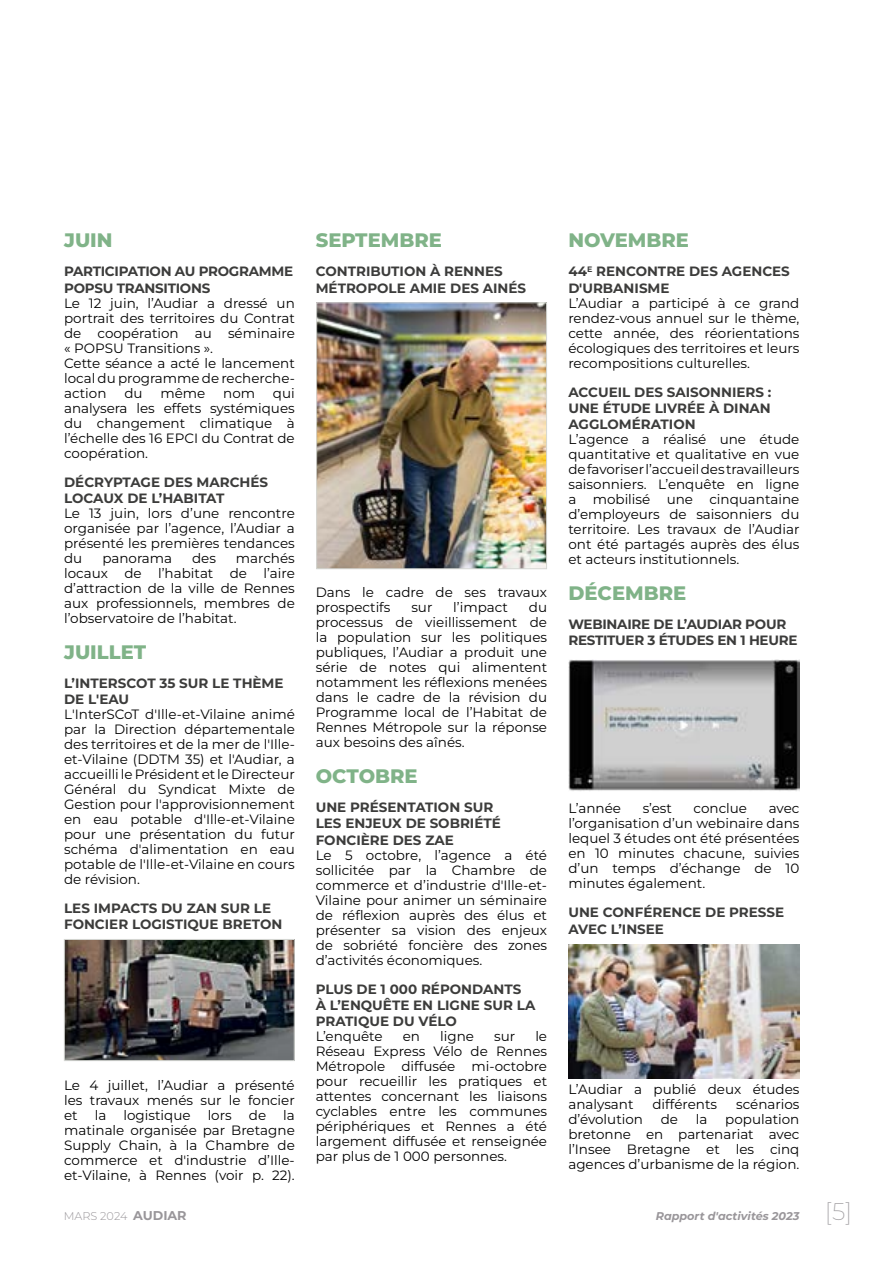
<style>
.page{position:relative;width:893px;height:1263px;background:#fff}
.page>*{position:absolute;margin:0;border:0;box-sizing:border-box;transform-origin:0 0}
.t1{font:800 19.5px "Montserrat";color:#80b388}
.t2{font:13.5px/15px "Montserrat";color:#000;text-align:justify}
.t3{font:700 13.5px/16.2px "Montserrat";color:#3c3c3b}
.t4{font:700 13.5px/16.2px "Montserrat";letter-spacing:-.02em;color:#3c3c3b}
.t5{font:italic 700 11.25px "Montserrat";color:#99969a}
.t6{font:300 11.25px "Montserrat";color:#99969a}
.s1{font-weight:700;font-size:12.75px}
.s2{font-weight:200;font-style:normal;font-size:24px;color:#a19fa2}
</style>
<div class="page">
<img style="left:568px;top:944px;width:231px;height:135px">
<img style="left:66px;top:941px;width:227px;height:118px">
<div style="left:64px;top:939px;width:231px;height:122px;border:1px solid #d5d7d3"></div>
<img style="left:318px;top:304px;width:227px;height:263px">
<div style="left:316px;top:302px;width:231px;height:267px;border:1px solid #d5d7d3"></div>
<img style="left:568px;top:659px;width:231px;height:132px">
<h1 class="t1" style="left:64px;top:226px;width:50px">JUIN</h1>
<p class="t4" style="left:64px;top:263px;width:230px">PARTICIPATION AU PROGRAMME<br>POPSU TRANSITIONS</p>
<p class="t2" style="left:64px;top:295px;width:232px;text-align:left">Le 12 juin, l’Audiar a dressé un portrait des territoires du Contrat de coopération au séminaire « POPSU Transitions ».<br>Cette séance a acté le lancement local du programme de recherche&shy;action</p>
<p class="t2" style="left:64px;top:385px;width:232px;text-indent:209px">qui analysera les effets systémiques du changement climatique à l’échelle des 16 EPCI du Contrat de coopération.</p>
<p class="t3" style="left:64px;top:473px;width:206px">DÉCRYPTAGE DES MARCHÉS<br>LOCAUX DE L’HABITAT</p>
<p class="t2" style="left:64px;top:505px;width:232px">Le 13 juin, lors d’une rencontre organisée par l’agence, l’Audiar a présenté les premières tendances du</p>
<p class="t2" style="left:124px;top:385px;width:20px">du</p>
<p class="t2" style="left:160px;top:385px;width:46px">même</p>
<p class="t2" style="left:223px;top:385px;width:33px">nom</p>
<p class="t2" style="left:64px;top:550px;width:232px;text-indent:172px">marchés locaux de l’habitat de l’aire d’attraction de la ville de Rennes aux professionnels, membres de l’observatoire de l’habitat.</p>
<h1 class="t1" style="left:64px;top:638px;width:84px">JUILLET</h1>
<p class="t3" style="left:64px;top:674px;width:221px">L’INTERSCOT 35 SUR LE THÈME<br>DE L'EAU</p>
<p class="t2" style="left:64px;top:706px;width:232px">L'InterSCoT d'Ille-et-Vilaine animé par la Direction départementale des territoires et de la mer de l'Ille&shy;et-Vilaine (DDTM 35) et l'Audiar, a accueilli le Président et le Directeur Général du Syndicat Mixte de Gestion pour l'approvisionnement en eau potable d'Ille-et-Vilaine pour une présentation du futur schéma d'alimentation en eau potable de l'Ille-et-Vilaine en cours de révision.</p>
<p class="t3" style="left:64px;top:899px;width:220px">LES IMPACTS DU ZAN SUR LE<br>FONCIER LOGISTIQUE BRETON</p>
<p class="t2" style="left:102px;top:550px;width:71px">panorama</p>
<p class="t2" style="left:192px;top:550px;width:25px">des</p>
<p class="t2" style="left:64px;top:1077px;width:232px">Le 4 juillet, l’Audiar a présenté les travaux menés sur le foncier et</p>
<p class="t2" style="left:64px;top:1107px;width:232px;text-indent:219px">la matinale organisée par Bretagne Supply Chain, à la Chambre de commerce et d'industrie d’Ille&shy;et-Vilaine, à Rennes (voir p. 22).</p>
<p class="t2" style="left:95px;top:1107px;width:13px">la</p>
<p class="t2" style="left:124px;top:1107px;width:69px">logistique</p>
<p class="t2" style="left:208px;top:1107px;width:26px">lors</p>
<p class="t2" style="left:249px;top:1107px;width:19px">de</p>
<h1 class="t1" style="left:316px;top:226px;width:128px">SEPTEMBRE</h1>
<p class="t3" style="left:316px;top:263px;width:212px">CONTRIBUTION À RENNES<br>MÉTROPOLE AMIE DES AINÉS</p>
<p class="t2" style="left:316px;top:584px;width:233px">Dans le cadre de ses travaux prospectifs</p>
<p class="t2" style="left:411px;top:599px;width:23px">sur</p>
<p class="t2" style="left:453px;top:599px;width:56px">l’impact</p>
<p class="t2" style="left:316px;top:599px;width:233px;text-indent:213px">du processus de vieillissement de la population sur les politiques publiques, l’Audiar a produit une série de notes qui alimentent notamment les réflexions menées dans le cadre de la révision du Programme local de l’Habitat de Rennes Métropole sur la réponse aux besoins des aînés.</p>
<h1 class="t1" style="left:316px;top:762px;width:103px">OCTOBRE</h1>
<p class="t3" style="left:316px;top:799px;width:187px">UNE PRÉSENTATION SUR<br>LES ENJEUX DE SOBRIÉTÉ<br>FONCIÈRE DES ZAE</p>
<p class="t2" style="left:316px;top:847px;width:233px">Le 5 octobre, l’agence a été sollicitée par la Chambre de commerce et d’industrie d'Ille-et-Vilaine pour animer un séminaire de réflexion auprès des élus et présenter sa vision des enjeux de sobriété foncière des zones d’activités économiques.</p>
<p class="t3" style="left:316px;top:980px;width:221px">PLUS DE 1 000 RÉPONDANTS<br>À L’ENQUÊTE EN LIGNE SUR LA<br>PRATIQUE DU VÉLO</p>
<p class="t2" style="left:316px;top:1028px;width:68px">L’enquête</p>
<p class="t2" style="left:403px;top:1028px;width:19px">en</p>
<p class="t2" style="left:440px;top:1028px;width:35px">ligne</p>
<p class="t2" style="left:494px;top:1028px;width:23px">sur</p>
<p class="t2" style="left:316px;top:1028px;width:233px;text-indent:220px">le Réseau Express Vélo de Rennes Métropole diffusée mi-octobre pour recueillir les pratiques et attentes concernant les liaisons cyclables entre les communes périphériques et Rennes a été largement diffusée et renseignée par plus de 1 000 personnes.</p>
<h1 class="t1" style="left:568px;top:226px;width:122px">NOVEMBRE</h1>
<p class="t3" style="left:568px;top:263px;width:223px">44<sup>E</sup> RENCONTRE DES AGENCES<br>D'URBANISME</p>
<p class="t2" style="left:568px;top:295px;width:233px">L’Audiar a participé à ce grand rendez-vous annuel sur le thème, cette année, des réorientations écologiques des territoires et leurs recompositions culturelles.</p>
<p class="t3" style="left:568px;top:383px;width:205px;text-align:justify">ACCUEIL DES SAISONNIERS :<br>UNE ÉTUDE LIVRÉE À DINAN AGGLOMÉRATION</p>
<p class="t2" style="left:568px;top:431px;width:233px">L’agence a réalisé une étude quantitative et qualitative en vue de favoriser l’accueil des travailleurs saisonniers. L’enquête en ligne a mobilisé une cinquantaine d’employeurs de saisonniers du territoire. Les travaux de l’Audiar ont été partagés auprès des élus et acteurs institutionnels.</p>
<h1 class="t1" style="left:568px;top:579px;width:119px">DÉCEMBRE</h1>
<p class="t4" style="left:568px;top:615px;width:231px">WEBINAIRE DE L’AUDIAR POUR<br>RESTITUER 3 ÉTUDES EN 1 HEURE</p>
<p class="t2" style="left:568px;top:800px;width:54px">L’année</p>
<p class="t2" style="left:643px;top:800px;width:31px">s’est</p>
<p class="t2" style="left:694px;top:800px;width:55px">conclue</p>
<p class="t2" style="left:568px;top:800px;width:233px;text-indent:200px">avec l’organisation d’un webinaire dans lequel 3 études ont été présentées en 10 minutes chacune, suivies d’un temps d’échange de 10 minutes également.</p>
<p class="t3" style="left:568px;top:904px;width:217px">UNE CONFÉRENCE DE PRESSE<br>AVEC L’INSEE</p>
<p class="t2" style="left:568px;top:1081px;width:233px">L’Audiar a publié deux études analysant</p>
<p class="t2" style="left:652px;top:1096px;width:66px">différents</p>
<p class="t2" style="left:736px;top:1096px;width:65px">scénarios</p>
<p class="t2" style="left:568px;top:1111px;width:76px">d’évolution</p>
<p class="t2" style="left:661px;top:1111px;width:19px">de</p>
<p class="t2" style="left:696px;top:1111px;width:13px">la</p>
<p class="t2" style="left:568px;top:1111px;width:233px;text-indent:157px">population bretonne en partenariat avec l’Insee Bretagne et les cinq agences d’urbanisme de la région.</p>
<p class="t6" style="left:64px;top:1209px;width:124px">MARS 2024 <span class="s1">AUDIAR</span></p>
<p class="t5" style="left:656px;top:1208px;width:198px">Rapport d'activités 2023 <span class="s2">[5]</span></p>
</div>
